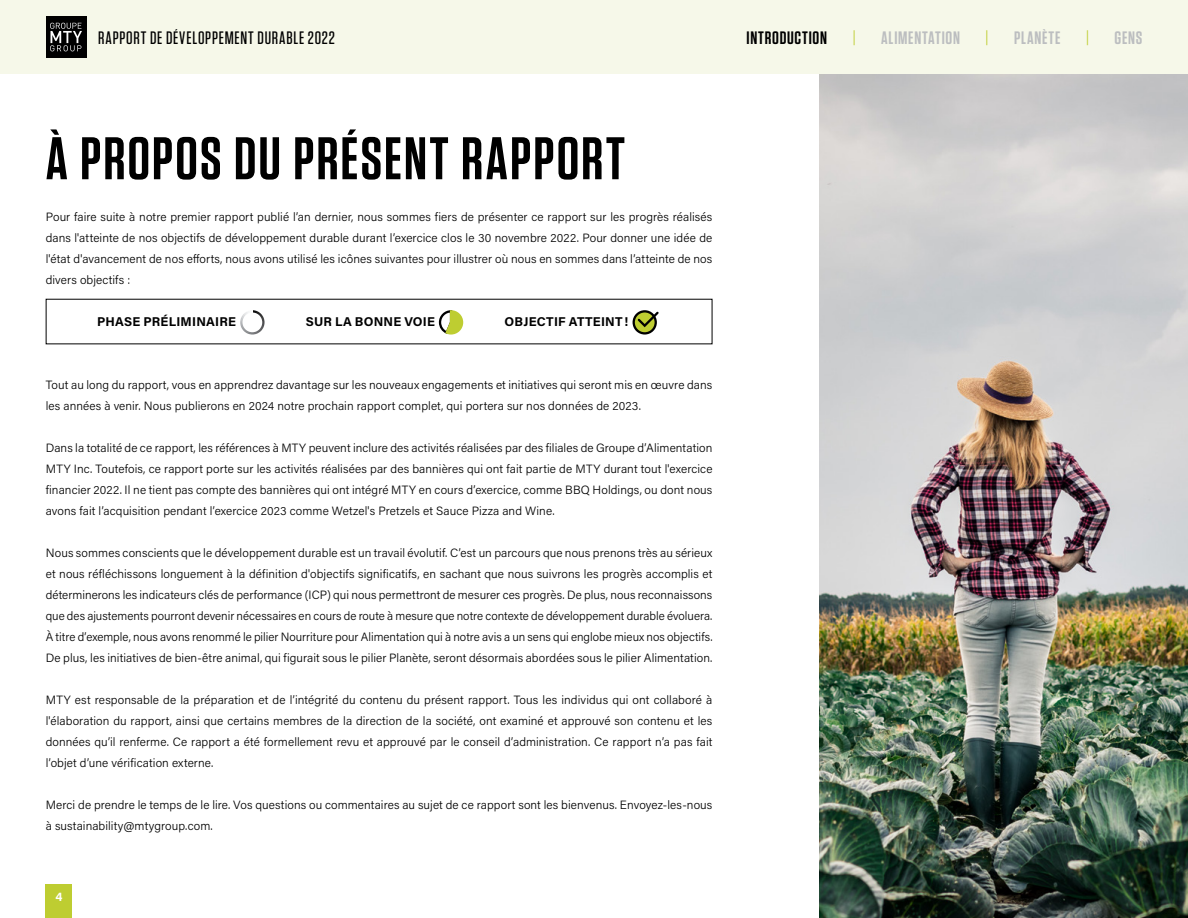
<style>
.page{position:relative;width:1188px;height:918px;background:#fff}
.page>*{position:absolute;margin:0;border:0;box-sizing:border-box;transform-origin:0 0}
.t1{font:600 60px "Tungsten";letter-spacing:.035em;color:#000}
.t2{font:500 18px "Tungsten";letter-spacing:.045em;color:#000}
.t3{font:600 18px "Tungsten";letter-spacing:.04em;color:#bcbec0}
.t4{font:600 18px "Tungsten";letter-spacing:.04em;color:#000}
.t5{font:18px "Tungsten";color:#becd31}
.t6{font:700 12.75px "Acumin Pro";letter-spacing:.015em;color:#000}
.t7{font:300 12px/21px "Acumin Pro";letter-spacing:.01em;color:#000;text-align:justify}
.t8{font:700 12px "Acumin Pro";color:#fff}
</style>
<div class="page">
<img style="left:819px;top:74px;width:369px;height:844px">
<svg style="left:240px;top:310px;width:25px;height:25px"></svg>
<svg style="left:438px;top:310px;width:26px;height:25px"></svg>
<svg style="left:634px;top:311px;width:22px;height:22px"></svg>
<div style="left:633px;top:310px;width:24px;height:25px;border:2px solid #000;border-radius:50%"></div>
<svg style="left:636px;top:310px;width:23px;height:19px"></svg>
<div style="left:46px;top:885px;width:26px;height:33px;background:#becd31"></div>
<div style="left:0;top:0;width:1188px;height:74px;background:#f6f8e9"></div>
<div style="left:46px;top:16px;width:40px;height:42px;background:#000"></div>
<svg style="left:50px;top:23px;width:32px;height:28px"></svg>
<h2 class="t2" style="left:98px;top:29px;width:238px">RAPPORT DE DÉVELOPPEMENT DURABLE 2022</h2>
<h2 class="t4" style="left:747px;top:29px;width:82px">INTRODUCTION</h2>
<h2 class="t5" style="left:852px;top:29px;width:6px">|</h2>
<h2 class="t3" style="left:881px;top:29px;width:80px">ALIMENTATION</h2>
<h2 class="t5" style="left:985px;top:29px;width:6px">|</h2>
<h2 class="t3" style="left:1014px;top:29px;width:48px">PLANÈTE</h2>
<h2 class="t5" style="left:1085px;top:29px;width:6px">|</h2>
<h2 class="t3" style="left:1115px;top:29px;width:29px">GENS</h2>
<h1 class="t1" style="left:46px;top:127px;width:581px">À PROPOS DU PRÉSENT RAPPORT</h1>
<p class="t7" style="left:46px;top:206px;width:668px">Pour faire suite à notre premier rapport publié l’an dernier, nous sommes fiers de présenter ce rapport sur les progrès réalisés dans l'atteinte de nos objectifs de développement durable durant l’exercice clos le 30 novembre 2022. Pour donner une idée de l'état d'avancement de nos efforts, nous avons utilisé les icônes suivantes pour illustrer où nous en sommes dans l’atteinte de nos divers objectifs :</p>
<p class="t6" style="left:97px;top:313px;width:140px">PHASE PRÉLIMINAIRE</p>
<p class="t6" style="left:306px;top:313px;width:131px">SUR LA BONNE VOIE</p>
<p class="t6" style="left:505px;top:313px;width:125px">OBJECTIF ATTEINT!</p>
<p class="t7" style="left:46px;top:374px;width:668px">Tout au long du rapport, vous en apprendrez davantage sur les nouveaux engagements et initiatives qui seront mis en œuvre dans les années à venir. Nous publierons en 2024 notre prochain rapport complet, qui portera sur nos données de 2023.</p>
<p class="t7" style="left:46px;top:437px;width:668px">Dans la totalité de ce rapport, les références à MTY peuvent inclure des activités réalisées par des filiales de Groupe d’Alimentation MTY Inc. Toutefois, ce rapport porte sur les activités réalisées par des bannières qui ont fait partie de MTY durant tout l'exercice financier 2022. Il ne tient pas compte des bannières qui ont intégré MTY en cours d’exercice, comme BBQ Holdings, ou dont nous avons fait l’acquisition pendant l’exercice 2023 comme Wetzel's Pretzels et Sauce Pizza and Wine.</p>
<p class="t7" style="left:46px;top:542px;width:668px">Nous sommes conscients que le développement durable est un travail évolutif. C’est un parcours que nous prenons très au sérieux et nous réfléchissons longuement à la définition d'objectifs significatifs, en sachant que nous suivrons les progrès accomplis et déterminerons les indicateurs clés de performance (ICP) qui nous permettront de mesurer ces progrès. De plus, nous reconnaissons que des ajustements pourront devenir nécessaires en cours de route à mesure que notre contexte de développement durable évoluera.<br>À titre d’exemple, nous avons renommé le pilier Nourriture pour Alimentation qui à notre avis a un sens qui englobe mieux nos objectifs.<br>De plus, les initiatives de bien-être animal, qui figurait sous le pilier Planète, seront désormais abordées sous le pilier Alimentation.</p>
<p class="t7" style="left:46px;top:689px;width:668px">MTY est responsable de la préparation et de l’intégrité du contenu du présent rapport. Tous les individus qui ont collaboré à l'élaboration du rapport, ainsi que certains membres de la direction de la société, ont examiné et approuvé son contenu et les données qu’il renferme. Ce rapport a été formellement revu et approuvé par le conseil d’administration. Ce rapport n’a pas fait l’objet d’une vérification externe.</p>
<p class="t7" style="left:46px;top:794px;width:668px">Merci de prendre le temps de le lire. Vos questions ou commentaires au sujet de ce rapport sont les bienvenus. Envoyez-les-nous à sustainability@mtygroup.com.</p>
<p class="t8" style="left:55px;top:888px;width:9px">4</p>
</div>
